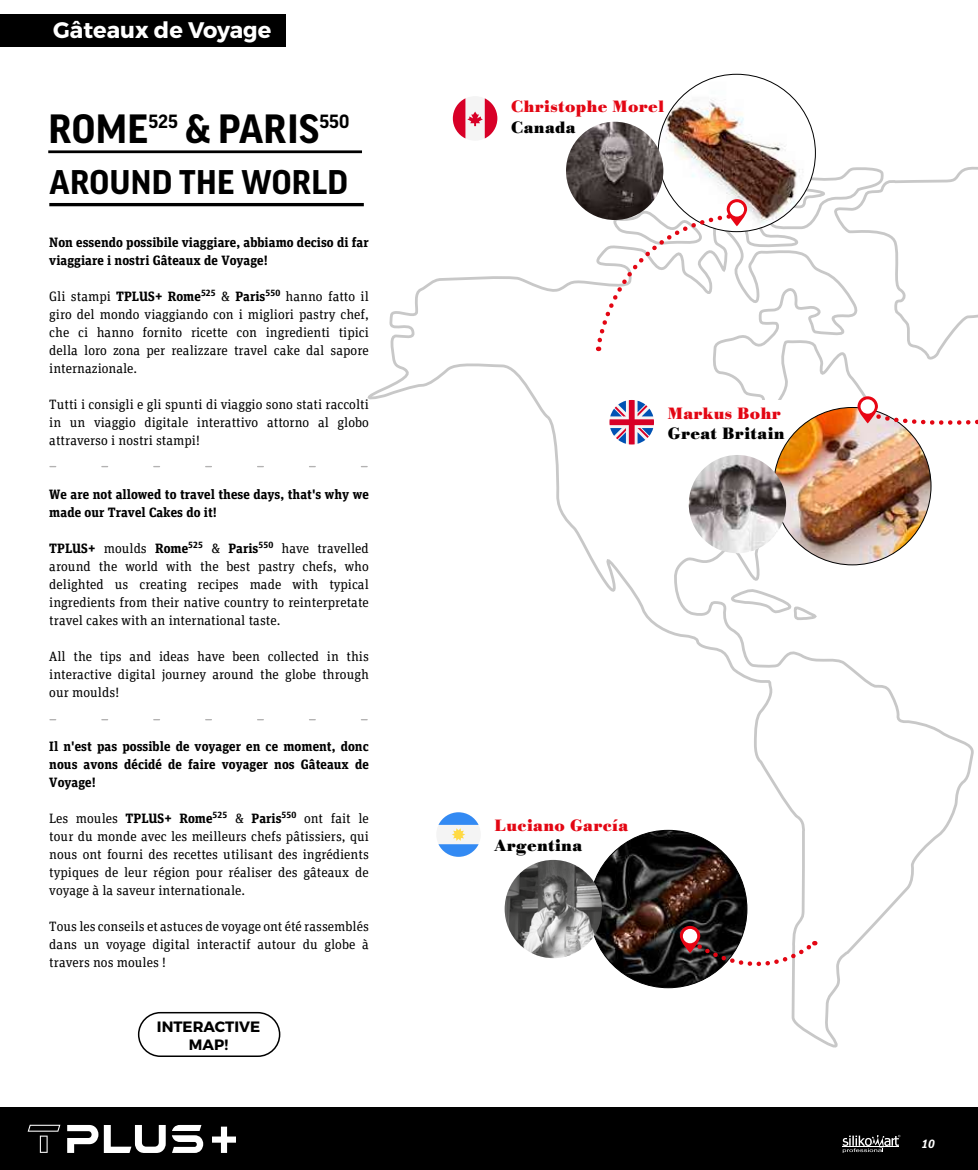
<style>
.page{position:relative;width:978px;height:1170px;background:#fff}
.page>*{position:absolute;margin:0;border:0;box-sizing:border-box;transform-origin:0 0}
.t1{font:700 39.45px "Good OT";letter-spacing:.01em;color:#000}
.t2{font:700 33px "Good OT";letter-spacing:.01em;color:#000}
.t3{font:700 22.5px "Montserrat";color:#fff}
.t4{font:700 17.1px "Bodoni Antiqua T";letter-spacing:.025em;color:#e30613}
.t5{font:700 17.1px "Bodoni Antiqua T";letter-spacing:.025em;color:#000}
.t6{font:700 15px/18px "Montserrat";color:#000;text-align:center}
.t7{font:13.5px/18px "FF Unit Slab Pro";color:#000;text-align:justify}
.t8{font:700 13.5px/18px "FF Unit Slab Pro";color:#000}
.t9{font:italic 700 12px "FF Unit Pro";color:#fff}
.s1{font-weight:700}
</style>
<div class="page">
<div style="left:0;top:1107px;width:978px;height:62px;background:#000"></div>
<svg style="left:843px;top:1134px;width:57px;height:18px"></svg>
<svg style="left:67px;top:1124px;width:31px;height:28px"></svg>
<svg style="left:172px;top:1124px;width:31px;height:28px"></svg>
<svg style="left:28px;top:1124px;width:32px;height:28px"></svg>
<svg style="left:104px;top:1125px;width:62px;height:27px"></svg>
<svg style="left:212px;top:1126px;width:24px;height:26px"></svg>
<svg style="left:352px;top:164px;width:626px;height:884px"></svg>
<img style="left:658px;top:74px;width:157px;height:158px;border-radius:79px">
<img style="left:566px;top:122px;width:97px;height:98px;border-radius:49px">
<svg style="left:594px;top:211px;width:141px;height:140px"></svg>
<svg style="left:727px;top:199px;width:20px;height:27px"></svg>
<div style="left:730px;top:202px;width:14px;height:14px;background:#fff;border-radius:50%"></div>
<div style="left:436px;top:812px;width:45px;height:44px;background:#f4f4f4;border-radius:50%"></div>
<svg style="left:438px;top:812px;width:41px;height:44px"></svg>
<div style="left:495px;top:812px;width:197px;height:44px;background:#fff"></div>
<img style="left:590px;top:830px;width:157px;height:157px;border-radius:79px">
<img style="left:505px;top:859px;width:97px;height:99px;border-radius:49px">
<svg style="left:692px;top:939px;width:125px;height:40px"></svg>
<svg style="left:680px;top:925px;width:20px;height:27px"></svg>
<div style="left:683px;top:928px;width:14px;height:15px;background:#fff;border-radius:50%"></div>
<svg style="left:609px;top:400px;width:45px;height:44px"></svg>
<div style="left:668px;top:400px;width:130px;height:44px;background:#fff"></div>
<img style="left:774px;top:407px;width:157px;height:158px;border-radius:79px">
<img style="left:689px;top:455px;width:97px;height:98px;border-radius:49px">
<svg style="left:870px;top:403px;width:108px;height:27px"></svg>
<svg style="left:857px;top:396px;width:21px;height:27px"></svg>
<div style="left:861px;top:399px;width:14px;height:14px;background:#fff;border-radius:50%"></div>
<hr style="left:48px;top:150px;width:314px;height:3px;background:#000">
<div style="left:0;top:14px;width:286px;height:32px;background:#000"></div>
<hr style="left:977px;top:14px;width:1px;height:32px;background:#000">
<hr style="left:49px;top:203px;width:315px;height:3px;background:#000">
<svg style="left:50px;top:466px;width:317px;height:1px"></svg>
<svg style="left:50px;top:719px;width:317px;height:1px"></svg>
<div style="left:138px;top:1011px;width:142px;height:45px;border:2px solid #000;border-radius:22px"></div>
<div style="left:453px;top:96px;width:44px;height:45px;background:#f4f4f4;border-radius:50%"></div>
<svg style="left:453px;top:98px;width:44px;height:40px"></svg>
<svg style="left:569px;top:84px;width:128px;height:69px"></svg>
<h3 class="t3" style="left:53px;top:16px;width:220px">Gâteaux de Voyage</h3>
<h1 class="t1" style="left:48px;top:107px;width:302px">ROME<sup>525</sup> &amp; PARIS<sup>550</sup></h1>
<h2 class="t2" style="left:49px;top:164px;width:300px">AROUND THE WORLD</h2>
<p class="t8" style="left:49px;top:232px;width:321px">Non essendo possibile viaggiare, abbiamo deciso di far viaggiare i nostri Gâteaux de Voyage!</p>
<p class="t7" style="left:49px;top:286px;width:321px">Gli stampi <span class="s1">TPLUS+ Rome</span><sup>525</sup> &amp; <span class="s1">Paris</span><sup>550</sup> hanno fatto il giro del mondo viaggiando con i migliori pastry chef, che ci hanno fornito ricette con ingredienti tipici della loro zona per realizzare travel cake dal sapore internazionale.</p>
<p class="t7" style="left:49px;top:394px;width:321px">Tutti i consigli e gli spunti di viaggio sono stati raccolti in un viaggio digitale interattivo attorno al globo attraverso i nostri stampi!</p>
<p class="t8" style="left:49px;top:484px;width:321px">We are not allowed to travel these days, that's why we made our Travel Cakes do it!</p>
<p class="t7" style="left:49px;top:538px;width:321px"><span class="s1">TPLUS+</span> moulds <span class="s1">Rome</span><sup>525</sup> &amp; <span class="s1">Paris</span><sup>550</sup> have travelled around the world with the best pastry chefs, who delighted us creating recipes made with typical ingredients from their native country to reinterpretate travel cakes with an international taste.</p>
<p class="t7" style="left:49px;top:646px;width:321px">All the tips and ideas have been collected in this interactive digital journey around the globe through our moulds!</p>
<p class="t8" style="left:49px;top:736px;width:321px;text-align:justify">Il n'est pas possible de voyager en ce moment, donc nous avons décidé de faire voyager nos Gâteaux de Voyage!</p>
<p class="t7" style="left:49px;top:808px;width:321px">Les moules <span class="s1">TPLUS+ Rome</span><sup>525</sup> &amp; <span class="s1">Paris</span><sup>550</sup> ont fait le tour du monde avec les meilleurs chefs pâtissiers, qui nous ont fourni des recettes utilisant des ingrédients typiques de leur région pour réaliser des gâteaux de voyage à la saveur internationale.</p>
<p class="t7" style="left:49px;top:916px;width:321px">Tous les conseils et astuces de voyage ont été rassemblés dans un voyage digital interactif autour du globe à travers nos moules !</p>
<p class="t6" style="left:157px;top:1017px;width:105px">INTERACTIVE<br>MAP!</p>
<p class="t4" style="left:511px;top:96px;width:154px">Christophe Morel</p>
<p class="t5" style="left:511px;top:117px;width:66px">Canada</p>
<p class="t4" style="left:668px;top:402px;width:114px">Markus Bohr</p>
<p class="t5" style="left:668px;top:423px;width:118px">Great Britain</p>
<p class="t4" style="left:495px;top:815px;width:135px">Luciano García</p>
<p class="t5" style="left:495px;top:835px;width:89px">Argentina</p>
<p class="t9" style="left:922px;top:1134px;width:15px">10</p>
</div>
